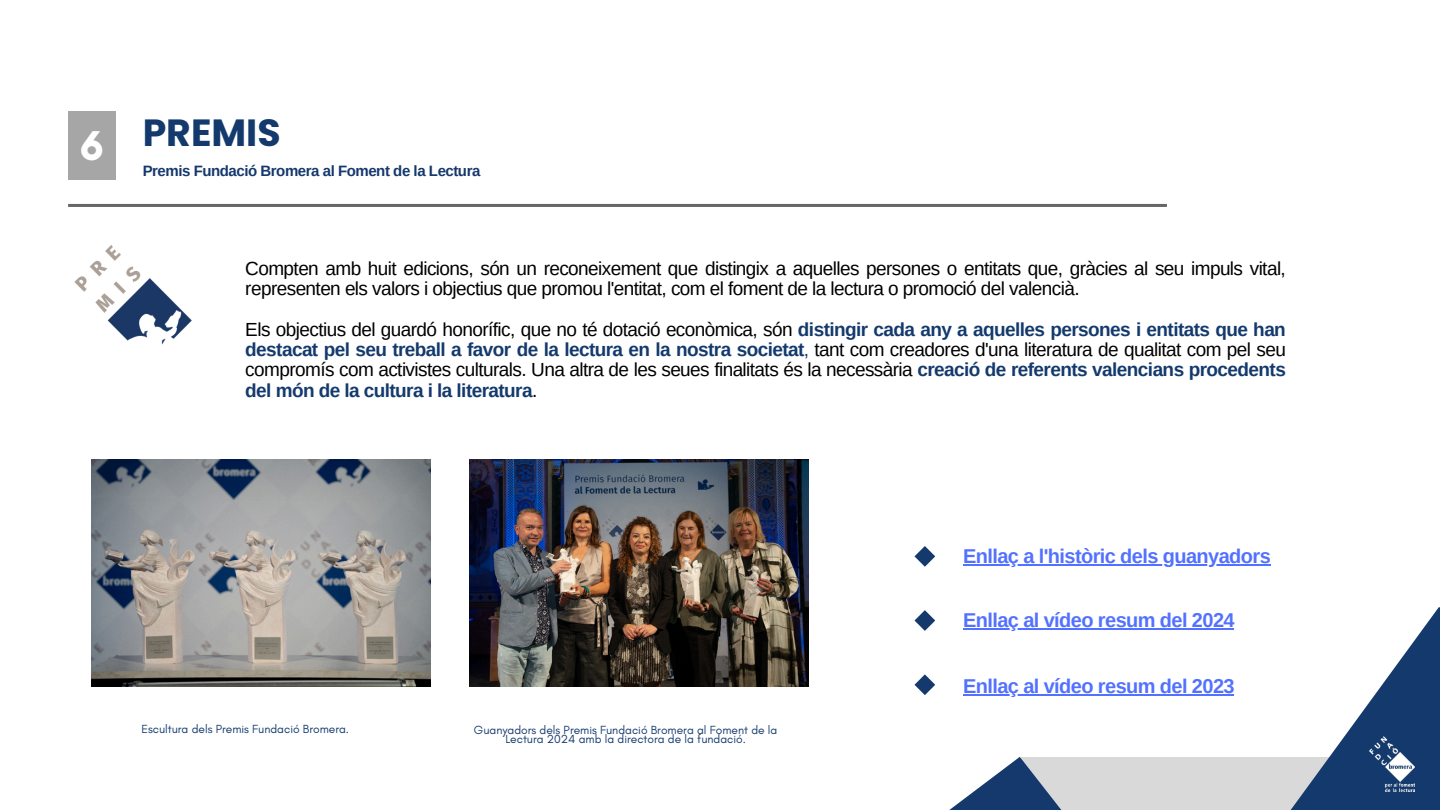
<style>
.page{position:relative;width:1440px;height:810px;background:#fff}
.page>*{position:absolute;margin:0;border:0;box-sizing:border-box;transform-origin:0 0}
.t1{font:700 42.4px "Glacial Indifference";color:#fff}
.t2{font:700 37.9px "Poppins";color:#143a6d}
.t3{font:700 20px "Arimo";letter-spacing:-.03em;color:#5271ff}
.t4{font:19px/20.2px "Arimo";letter-spacing:-.03em;color:#000}
.t5{font:700 15px "Arimo";letter-spacing:-.03em;color:#15386d}
.t6{font:12px/9.6px "Glacial Indifference";color:#143a6d;text-align:center}
.s1{font-weight:700;color:#143a6d}
.s2{color:#143a6d}
</style>
<div class="page">
<svg style="left:949px;top:757px;width:71px;height:53px"></svg>
<div style="left:1020px;top:757px;width:321px;height:53px;background:#d9d9d9"></div>
<svg style="left:1290px;top:607px;width:150px;height:203px"></svg>
<img style="left:1370px;top:737px;width:45px;height:54px">
<hr style="left:68px;top:204px;width:1099px;height:3px;background:#666665">
<div style="left:68px;top:111px;width:48px;height:69px;background:#a6a6a6"></div>
<img style="left:74px;top:245px;width:118px;height:100px">
<img style="left:92px;top:460px;width:339px;height:226px">
<img style="left:469px;top:460px;width:339px;height:226px">
<hr style="left:963px;top:564px;width:307px;height:2px;background:#5271ff">
<svg style="left:915px;top:546px;width:20px;height:21px"></svg>
<hr style="left:963px;top:628px;width:271px;height:2px;background:#5271ff">
<svg style="left:915px;top:610px;width:20px;height:21px"></svg>
<hr style="left:963px;top:694px;width:271px;height:2px;background:#5271ff">
<svg style="left:915px;top:674px;width:20px;height:21px"></svg>
<h4 class="t1" style="left:80px;top:119px;width:26px">6</h4>
<h1 class="t2" style="left:143px;top:107px;width:140px">PREMIS</h1>
<p class="t5" style="left:143px;top:163px;width:339px">Premis Fundació Bromera al Foment de la Lectura</p>
<p class="t4" style="left:245px;top:258px;width:1042px">Compten amb huit edicions, són un reconeixement que distingix a aquelles persones o entitats que, gràcies al seu impuls vital, representen els valors i objectius que promou l'entitat, com el foment de la lectura o promoció del valencià.</p>
<p class="t4" style="left:245px;top:319px;width:1042px;text-align:justify">Els objectius del guardó honorífic, que no té dotació econòmica, són <span class="s1">distingir cada any a aquelles persones i entitats que han destacat pel seu treball a favor de la lectura en la nostra societat</span><span class="s2">,</span> tant com creadores d'una literatura de qualitat com pel seu compromís com activistes culturals. Una altra de les seues finalitats és la necessària <span class="s1">creació de referents valencians procedents del món de la cultura i la literatura</span>.</p>
<h3 class="t6" style="left:141px;top:724px;width:209px">Escultura dels Premis Fundació Bromera.</h3>
<h3 class="t6" style="left:474px;top:725px;width:305px">Guanyadors dels Premis Fundació Bromera al Foment de la<br>Lectura 2024 amb la directora de la fundació.</h3>
<p class="t3" style="left:963px;top:545px;width:309px">Enllaç a l'històric dels guanyadors</p>
<p class="t3" style="left:963px;top:609px;width:273px">Enllaç al vídeo resum del 2024</p>
<p class="t3" style="left:963px;top:675px;width:273px">Enllaç al vídeo resum del 2023</p>
</div>
